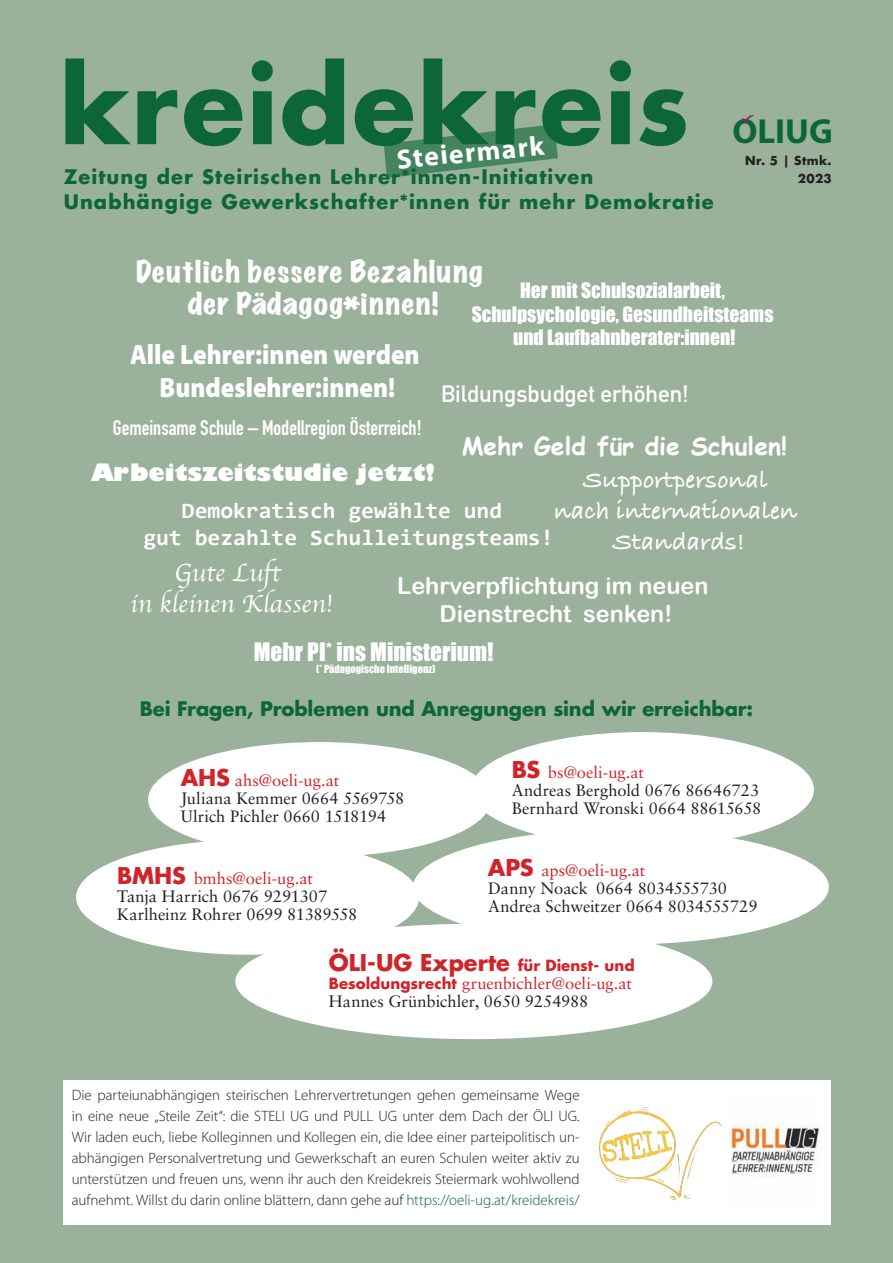
<style>
.page{position:relative;width:893px;height:1263px;background:#9ab19b}
.page>*{position:absolute;margin:0;border:0;box-sizing:border-box;transform-origin:0 0}
.t1{font:700 103.2px "Futura";color:#0c6638}
.t2{font:700 34.95px "Myriad Pro";color:#0c6638}
.t3{font:900 28.05px/33.6px "Myriad Pro";color:#fff;text-align:center;scale:.9 1}
.t4{font:700 27.45px "Myriad Pro";color:#fff}
.t5{font:expanded 27.3px/32.7px "Marker Felt";letter-spacing:.035em;color:#fff;text-align:center;scale:1.08 1}
.t6{font:700 25.95px/31.2px "Bradley Hand ITCTT";color:#fff;text-align:center}
.t7{font:25.95px/31.2px "Apple Chancery";color:#fff;text-align:center}
.t8{font:700 24.75px "Comic Sans MS";color:#fff}
.t9{font:23.4px/28px "Arial Rounded MT Bold";color:#fff;text-align:center}
.t10{font:800 23.4px "Gill Sans";color:#fff}
.t11{font:700 23.4px "DIN Alternate";color:#fff}
.t12{font:23.4px "Impact";color:#fff}
.t13{font:700 22.5px "Futura Std";color:#d1232a}
.t14{font:700 22.05px/26.5px "Consolas";color:#fff;text-align:center;scale:1.05 1}
.t15{font:700 20.85px "DIN Condensed";color:#fff}
.t16{font:700 19.5px/25.5px "Futura Std";letter-spacing:.05em;color:#0c6638}
.t17{font:19.5px/23.4px "Impact";color:#fff;text-align:center}
.t18{font:700 19.5px "Futura Std";letter-spacing:-.005em;color:#0c6638}
.t19{font:16.5px/18px "Sabon LT Std";color:#231f20}
.t20{font:300 15px/21px "Myriad Pro";letter-spacing:-.005em;color:#231f20;text-align:justify}
.t21{font:700 12px/18px "Futura Std";letter-spacing:.03em;color:#231f20;text-align:right}
.t22{font:10.35px "Impact";color:#fff}
.s1{font-family:"Futura Std";font-weight:700;font-size:22.5px;color:#d1232a}
.s2{color:#d1232a}
.s3{font-size:15px}
.s4{font-family:"Futura Std";font-weight:700;font-size:15px;color:#d1232a}
.s5{color:#0c6638}
</style>
<div class="page">
<svg style="left:384px;top:124px;width:174px;height:54px"></svg>
<svg style="left:742px;top:115px;width:12px;height:8px"></svg>
<div style="left:148px;top:742px;width:343px;height:115px;background:#fff;border-radius:50%"></div>
<div style="left:76px;top:840px;width:343px;height:115px;background:#fff;border-radius:50%"></div>
<div style="left:471px;top:732px;width:343px;height:115px;background:#fff;border-radius:50%"></div>
<div style="left:413px;top:829px;width:416px;height:116px;background:#fff;border-radius:50%"></div>
<div style="left:235px;top:924px;width:477px;height:115px;background:#fff;border-radius:50%"></div>
<div style="left:63px;top:1080px;width:768px;height:144px;background:#fff"></div>
<img style="left:730px;top:1125px;width:89px;height:52px">
<img style="left:598px;top:1108px;width:123px;height:93px">
<h1 class="t1" style="left:59px;top:31px;width:631px">kreidekreis</h1>
<h3 class="t4" style="left:396px;top:141px;width:149px;rotate:-5deg">Steiermark</h3>
<h3 class="t16" style="left:64px;top:163px;width:651px">Zeitung der Steirischen Lehrer*innen-Initiativen<br>Unabhängige Gewerkschafter*innen für mehr Demokratie</h3>
<h2 class="t2" style="left:732px;top:108px;width:102px">OLIUG</h2>
<p class="t21" style="left:745px;top:151px;width:88px">Nr. 5 | Stmk.<br>2023</p>
<h3 class="t5" style="left:136px;top:255px;width:322px">Deutlich bessere Bezahlung der Pädagog*innen!</h3>
<h3 class="t17" style="left:472px;top:278px;width:303px">Her mit Schulsozialarbeit,<br>Schulpsychologie, Gesundheitsteams und Laufbahnberater:innen!</h3>
<h3 class="t3" style="left:130px;top:336px;width:323px">Alle Lehrer:innen werden<br>Bundeslehrer:innen!</h3>
<h3 class="t11" style="left:441px;top:376px;width:249px">Bildungsbudget erhöhen!</h3>
<h3 class="t15" style="left:113px;top:413px;width:310px">Gemeinsame Schule – Modellregion Österreich!</h3>
<h3 class="t8" style="left:462px;top:428px;width:327px">Mehr Geld für die Schulen!</h3>
<h3 class="t10" style="left:91px;top:454px;width:345px">Arbeitszeitstudie jetzt!</h3>
<h3 class="t6" style="left:554px;top:463px;width:245px">Supportpersonal nach internationalen<br>Standards!</h3>
<h3 class="t14" style="left:143px;top:497px;width:392px">Demokratisch gewählte und<br>gut bezahlte Schulleitungsteams!</h3>
<h3 class="t7" style="left:130px;top:557px;width:204px">Gute Luft<br>in kleinen Klassen!</h3>
<h3 class="t9" style="left:397px;top:572px;width:313px">Lehrverpflichtung im neuen<br>Dienstrecht senken!</h3>
<h3 class="t12" style="left:254px;top:634px;width:241px">Mehr PI* ins Ministerium!</h3>
<p class="t22" style="left:316px;top:661px;width:121px">(* Pädagogische Intelligenz)</p>
<h3 class="t18" style="left:140px;top:695px;width:615px">Bei Fragen, Problemen und Anregungen sind wir erreichbar:</h3>
<p class="t19" style="left:181px;top:771px;width:225px"><span class="s1">AHS</span> <span class="s2">ahs@oeli-ug.at<br></span>Juliana Kemmer 0664 5569758<br>Ulrich Pichler 0660 1518194</p>
<p class="t19" style="left:512px;top:763px;width:251px"><span class="s1">BS</span> <span class="s2">bs@oeli-ug.at<br></span>Andreas Berghold 0676 86646723<br>Bernhard Wronski 0664 88615658</p>
<p class="t19" style="left:488px;top:861px;width:271px"><span class="s1">APS</span> <span class="s2">aps@oeli-ug.at<br></span>Danny Noack 0664 8034555730<br>Andrea Schweitzer 0664 8034555729</p>
<h3 class="t13" style="left:329px;top:947px;width:307px">ÖLI-UG Experte <span class="s3">für Dienst- und</span></h3>
<p class="t19" style="left:329px;top:973px;width:305px"><span class="s4">Besoldungsrecht</span> <span class="s2">gruenbichler@oeli-ug.at<br></span>Hannes Grünbichler, 0650 9254988</p>
<p class="t19" style="left:117px;top:869px;width:242px"><span class="s1">BMHS</span> <span class="s2">bmhs@oeli-ug.at<br></span>Tanja Harrich 0676 9291307<br>Karlheinz Rohrer 0699 81389558</p>
<p class="t20" style="left:72px;top:1084px;width:510px">Die parteiunabhängigen steirischen Lehrervertretungen gehen gemeinsame Wege in eine neue „Steile Zeit“: die STELI UG und PULL UG unter dem Dach der ÖLI UG.<br>Wir laden euch, liebe Kolleginnen und Kollegen ein, die Idee einer parteipolitisch un&shy;abhängigen Personalvertretung und Gewerkschaft an euren Schulen weiter aktiv zu unterstützen und freuen uns, wenn ihr auch den Kreidekreis Steiermark wohlwollend aufnehmt. Willst du darin online blättern, dann gehe auf <span class="s5">https://oeli-ug.at/kreidekreis/</span></p>
</div>
